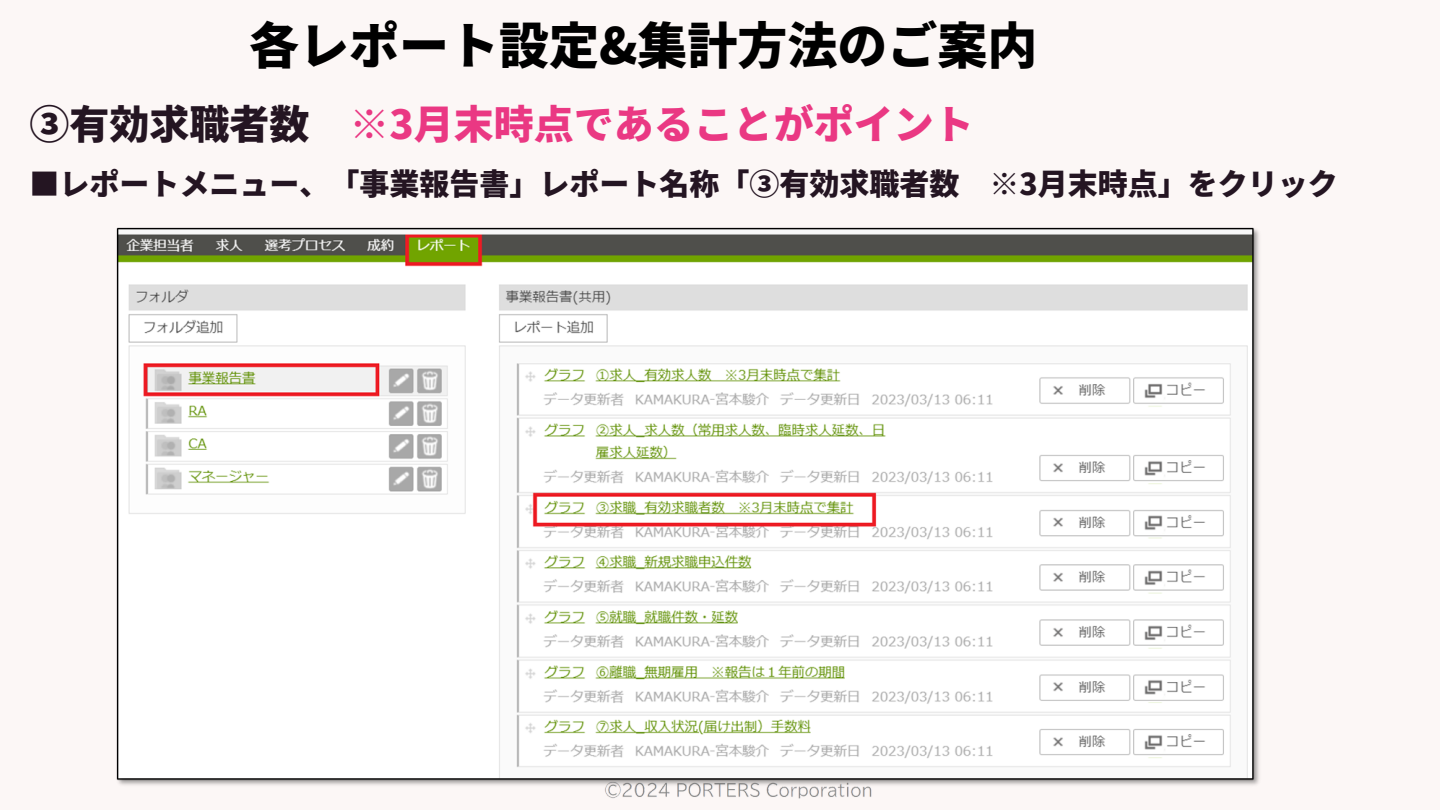
<style>
.page{position:relative;width:1440px;height:810px;background:#fcf7f6}
.page>*{position:absolute;margin:0;border:0;box-sizing:border-box;transform-origin:0 0}
.t1{font:900 50px "Noto Sans JP";color:#000}
.t2{font:900 40px "Noto Sans JP";color:#ea3883}
.t3{font:900 30px "Noto Sans JP";color:#241522}
.s1{color:#241522}
</style>
<div class="page">
<img style="left:605px;top:789px;width:267px;height:10px">
<img style="left:116px;top:227px;width:1143px;height:562px">
<h1 class="t1" style="left:249px;top:6px;width:790px">各レポート設定&amp;集計方法のご案内</h1>
<h2 class="t2" style="left:30px;top:92px;width:946px"><span class="s1">③有効求職者数</span> ※3月末時点であることがポイント</h2>
<p class="t3" style="left:30px;top:160px;width:1310px">■レポートメニュー、「事業報告書」レポート名称「③有効求職者数 ※3月末時点」をクリック</p>
</div>
